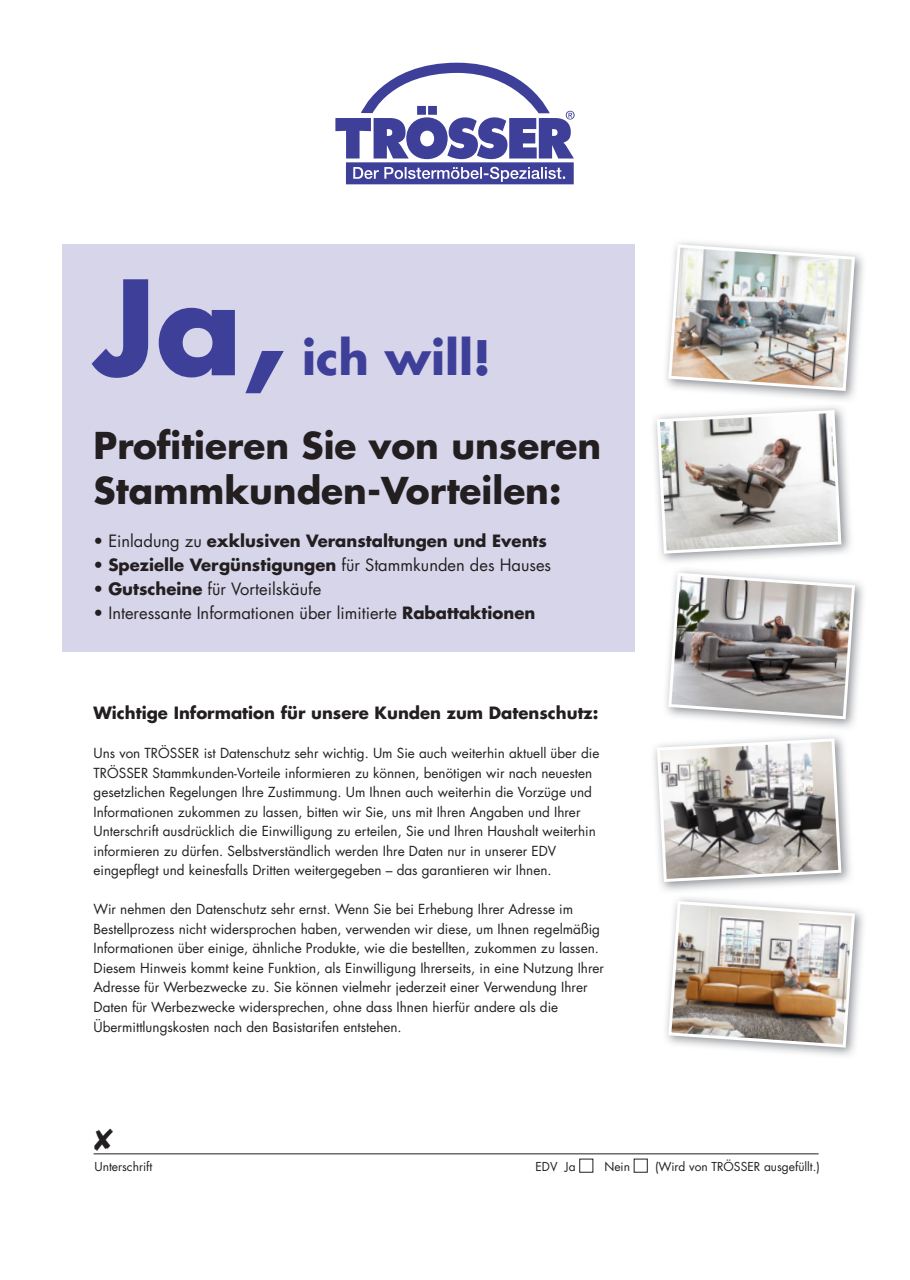
<style>
.page{position:relative;width:910px;height:1280px;background:#fff}
.page>*{position:absolute;margin:0;border:0;box-sizing:border-box;transform-origin:0 0}
.t1{font:700 127.35px "Futura LT";color:#3e3f99}
.t2{font:700 46.35px "Futura LT";color:#3e3f99}
.t3{font:700 36px/44.1px "Futura LT";color:#231f20}
.t4{font:16.5px/24px "Futura LT";color:#231f20}
.t5{font:700 16.5px "Futura LT";color:#231f20}
.t6{font:13.5px/19.5px "Futura LT";color:#231f20}
.t7{font:12px "Futura LT";color:#231f20}
.s1{font-weight:700}
</style>
<div class="page">
<div style="left:63px;top:244px;width:572px;height:408px;background:#d7d5ea"></div>
<hr style="left:94px;top:1153px;width:725px;height:1px;background:#231f20">
<div style="left:579px;top:1159px;width:14px;height:13px;border:1px solid #231f20"></div>
<div style="left:634px;top:1159px;width:14px;height:13px;border:1px solid #231f20"></div>
<img style="left:666px;top:242px;width:198px;height:158px">
<img style="left:667px;top:243px;width:190px;height:150px">
<img style="left:653px;top:406px;width:198px;height:156px">
<svg style="left:655px;top:408px;width:188px;height:147px"></svg>
<img style="left:666px;top:570px;width:198px;height:158px">
<svg style="left:667px;top:571px;width:190px;height:150px"></svg>
<img style="left:653px;top:735px;width:198px;height:156px">
<svg style="left:655px;top:737px;width:188px;height:146px"></svg>
<img style="left:666px;top:898px;width:198px;height:158px">
<img style="left:667px;top:899px;width:190px;height:150px">
<svg style="left:335px;top:63px;width:240px;height:121px"></svg>
<h1 class="t1" style="left:93px;top:268px;width:194px">Ja,</h1>
<h2 class="t2" style="left:302px;top:336px;width:190px">ich will!</h2>
<h3 class="t3" style="left:94px;top:427px;width:509px">Profitieren Sie von unseren<br>Stammkunden-Vorteilen:</h3>
<p class="t4" style="left:94px;top:530px;width:459px">ï Einladung zu <span class="s1">exklusiven Veranstaltungen und Events </span>ï <span class="s1">Spezielle Verg¸nstigungen</span> f¸r Stammkunden des Hauses ï <span class="s1">Gutscheine</span> f¸r Vorteilsk‰ufe<br>ï Interessante Informationen ¸ber limitierte <span class="s1">Rabattaktionen</span></p>
<p class="t5" style="left:94px;top:705px;width:506px">Wichtige Information f¸r unsere Kunden zum Datenschutz:</p>
<p class="t6" style="left:94px;top:744px;width:507px">Uns von TR÷SSER ist Datenschutz sehr wichtig. Um Sie auch weiterhin aktuell ¸ber die TR÷SSER Stammkunden-Vorteile informieren zu kˆnnen, benˆtigen wir nach neuesten gesetzlichen Regelungen Ihre Zustimmung. Um Ihnen auch weiterhin die Vorz¸ge und Informationen zukommen zu lassen, bitten wir Sie, uns mit Ihren Angaben und Ihrer Unterschrift ausdr¸cklich die Einwilligung zu erteilen, Sie und Ihren Haushalt weiterhin informieren zu d¸rfen. Selbstverst‰ndlich werden Ihre Daten nur in unserer EDV eingepflegt und keinesfalls Dritten weitergegeben ñ das garantieren wir Ihnen.</p>
<p class="t6" style="left:94px;top:900px;width:512px">Wir nehmen den Datenschutz sehr ernst. Wenn Sie bei Erhebung Ihrer Adresse im Bestellprozess nicht widersprochen haben, verwenden wir diese, um Ihnen regelm‰flig Informationen ¸ber einige, ‰hnliche Produkte, wie die bestellten, zukommen zu lassen.<br>Diesem Hinweis kommt keine Funktion, als Einwilligung Ihrerseits, in eine Nutzung Ihrer Adresse f¸r Werbezwecke zu. Sie kˆnnen vielmehr jederzeit einer Verwendung Ihrer Daten f¸r Werbezwecke widersprechen, ohne dass Ihnen hierf¸r andere als die ‹bermittlungskosten nach den Basistarifen entstehen.</p>
<p class="t7" style="left:94px;top:1159px;width:59px">Unterschrift</p>
<p class="t7" style="left:535px;top:1159px;width:42px">EDV Ja</p>
<p class="t7" style="left:604px;top:1159px;width:27px">Nein</p>
<p class="t7" style="left:655px;top:1159px;width:166px">(Wird von TR÷SSER ausgef¸llt.)</p>
</div>
